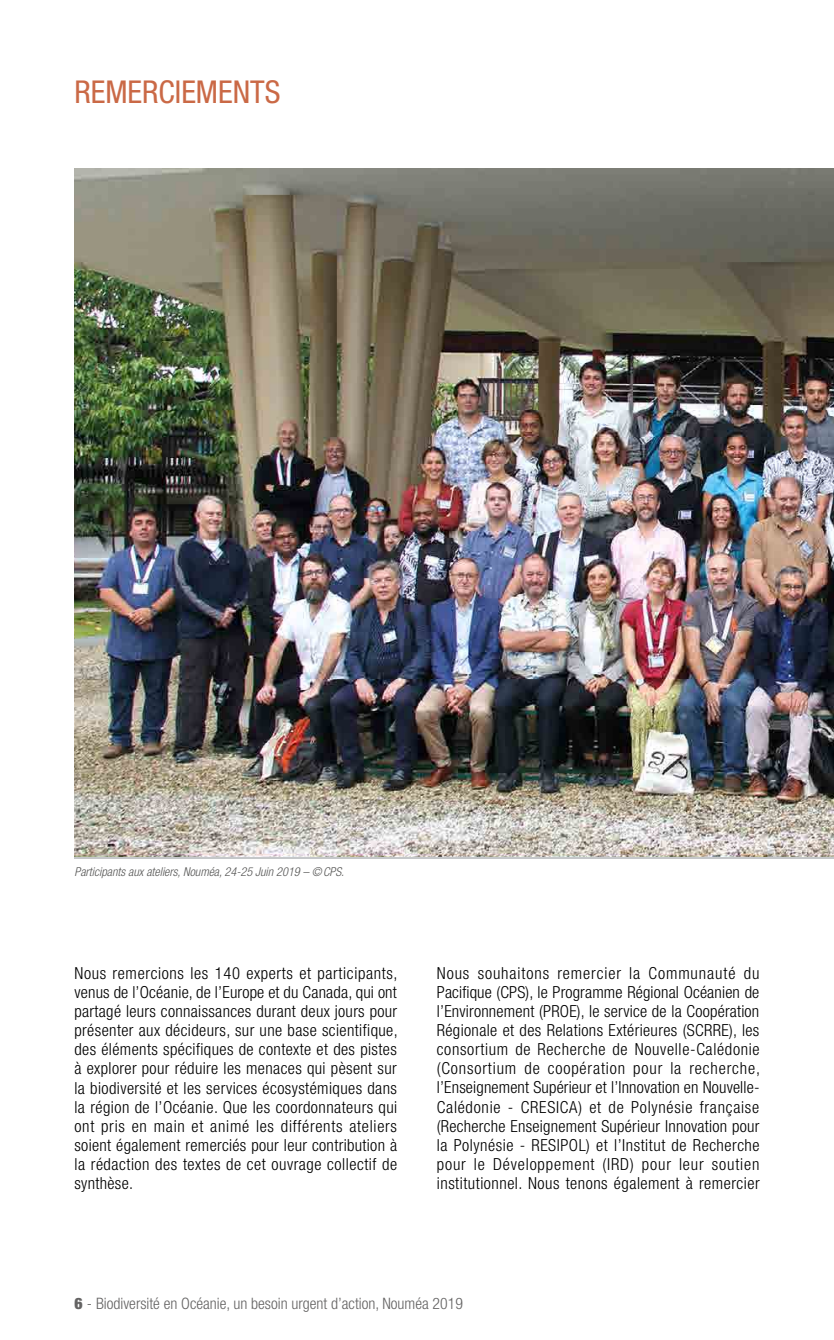
<style>
.page{position:relative;width:834px;height:1340px;background:#fff}
.page>*{position:absolute;margin:0;border:0;box-sizing:border-box;transform-origin:0 0}
.t1{font:condensed 31.5px "Helvetica Neue LT Std";color:#ca6946}
.t2{font:300 condensed 16.62px/19.1px "Helvetica Neue LT Std";letter-spacing:.03em;color:#000;text-align:justify}
.t3{font:300 condensed 15.75px "Helvetica Neue LT Std";color:#646363}
.t4{font:italic 300 condensed 12.25px "Helvetica Neue LT Std";color:#575756}
.s1{font-weight:900}
</style>
<div class="page">
<img style="left:74px;top:168px;width:759px;height:691px">
<h1 class="t1" style="left:74px;top:74px;width:208px">REMERCIEMENTS</h1>
<p class="t4" style="left:74px;top:865px;width:271px">Participants aux ateliers, Nouméa, 24-25 Juin 2019 – ©CPS.</p>
<p class="t2" style="left:74px;top:963px;width:325px">Nous remercions les 140 experts et participants, venus de l’Océanie, de l’Europe et du Canada, qui ont partagé leurs connaissances durant deux jours pour présenter aux décideurs, sur une base scientifique, des éléments spécifiques de contexte et des pistes à explorer pour réduire les menaces qui pèsent sur la biodiversité et les services écosystémiques dans la région de l’Océanie. Que les coordonnateurs qui ont pris en main et animé les différents ateliers soient également remerciés pour leur contribution à la rédaction des textes de cet ouvrage collectif de synthèse.</p>
<p class="t2" style="left:437px;top:963px;width:324px;text-align:left">Nous souhaitons remercier la Communauté du Pacifique (CPS), le Programme Régional Océanien de l’Environnement (PROE), le service de la Coopération Régionale et des Relations Extérieures (SCRRE), les consortium de Recherche de Nouvelle-Calédonie (Consortium de coopération pour la recherche, l’Enseignement Supérieur et l’Innovation en Nouvelle-Calédonie - CRESICA) et de Polynésie française (Recherche Enseignement Supérieur Innovation pour la Polynésie - RESIPOL) et l’Institut de Recherche pour le Développement (IRD) pour leur soutien institutionnel. Nous tenons également à remercier</p>
<p class="t3" style="left:74px;top:1294px;width:390px"><span class="s1">6</span> - Biodiversité en Océanie, un besoin urgent d’action, Nouméa 2019</p>
</div>
